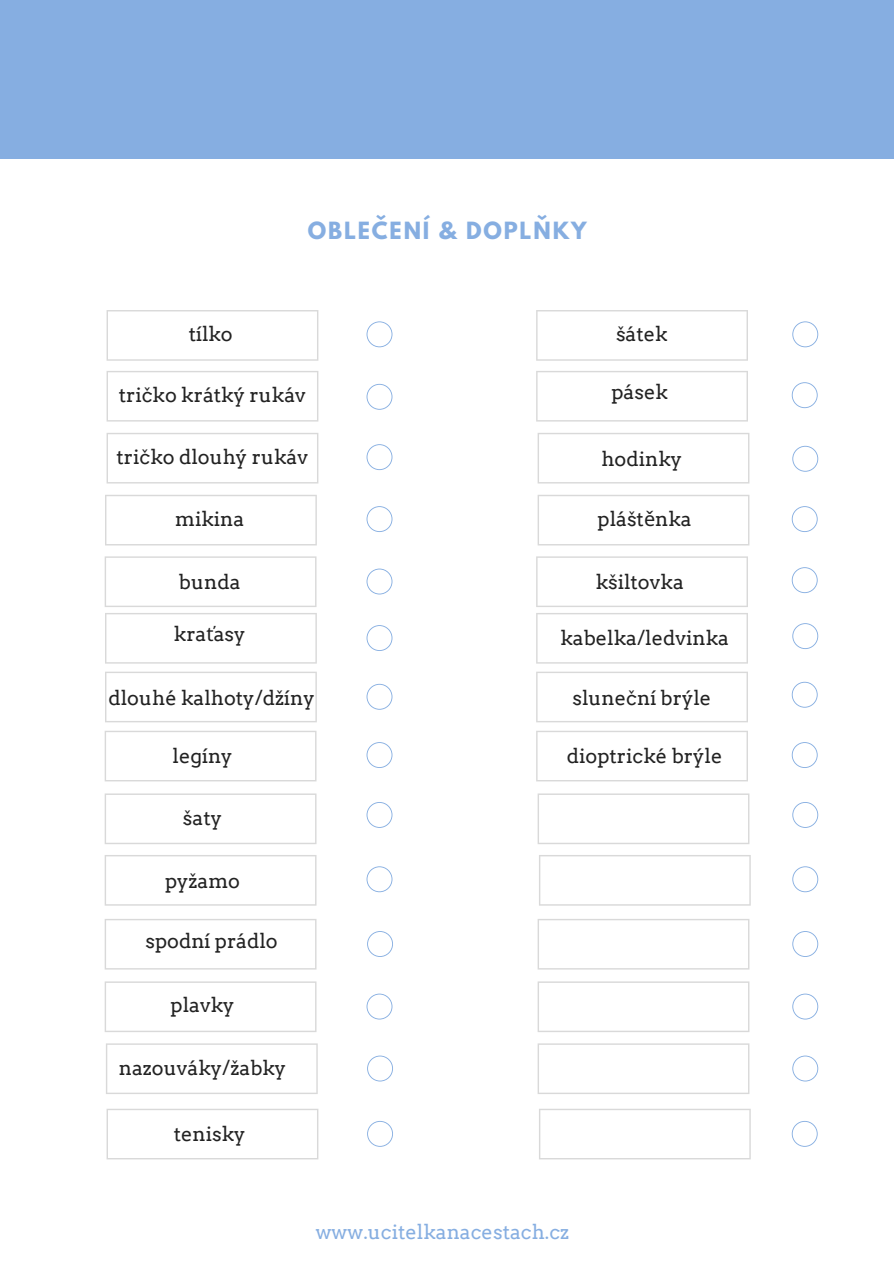
<style>
.page{position:relative;width:894px;height:1264px;background:#fff}
.page>*{position:absolute;margin:0;border:0;box-sizing:border-box;transform-origin:0 0}
.t1{font:700 21px "League Spartan";letter-spacing:.09em;color:#86aee1}
.t2{font:19.8px "Arvo";color:#222}
.t3{font:19.8px "Arvo";color:#86aee1}
.s1{font-family:"Noto Sans"}
</style>
<div class="page">
<div style="left:0;top:0;width:893px;height:158px;background:#86aee1"></div>
<svg style="left:105px;top:556px;width:211px;height:51px"></svg>
<svg style="left:366px;top:684px;width:26px;height:25px"></svg>
<svg style="left:105px;top:613px;width:212px;height:50px"></svg>
<svg style="left:105px;top:671px;width:212px;height:51px"></svg>
<svg style="left:105px;top:731px;width:211px;height:50px"></svg>
<svg style="left:105px;top:793px;width:211px;height:51px"></svg>
<svg style="left:105px;top:855px;width:211px;height:50px"></svg>
<svg style="left:366px;top:742px;width:26px;height:26px"></svg>
<svg style="left:366px;top:568px;width:26px;height:26px"></svg>
<svg style="left:366px;top:625px;width:26px;height:26px"></svg>
<svg style="left:366px;top:802px;width:26px;height:25px"></svg>
<svg style="left:105px;top:919px;width:211px;height:50px"></svg>
<svg style="left:366px;top:866px;width:26px;height:26px"></svg>
<svg style="left:105px;top:981px;width:211px;height:51px"></svg>
<svg style="left:367px;top:931px;width:26px;height:25px"></svg>
<svg style="left:366px;top:993px;width:26px;height:26px"></svg>
<svg style="left:536px;top:556px;width:211px;height:51px"></svg>
<svg style="left:791px;top:567px;width:26px;height:26px"></svg>
<svg style="left:536px;top:613px;width:211px;height:50px"></svg>
<svg style="left:536px;top:671px;width:211px;height:51px"></svg>
<svg style="left:536px;top:731px;width:211px;height:50px"></svg>
<svg style="left:537px;top:793px;width:212px;height:51px"></svg>
<svg style="left:539px;top:855px;width:211px;height:50px"></svg>
<svg style="left:792px;top:623px;width:26px;height:26px"></svg>
<svg style="left:791px;top:681px;width:26px;height:26px"></svg>
<svg style="left:791px;top:742px;width:26px;height:26px"></svg>
<svg style="left:792px;top:802px;width:26px;height:25px"></svg>
<svg style="left:792px;top:866px;width:26px;height:26px"></svg>
<svg style="left:537px;top:919px;width:212px;height:50px"></svg>
<svg style="left:537px;top:981px;width:212px;height:51px"></svg>
<svg style="left:792px;top:931px;width:26px;height:25px"></svg>
<svg style="left:792px;top:993px;width:26px;height:26px"></svg>
<svg style="left:106px;top:1043px;width:211px;height:51px"></svg>
<svg style="left:537px;top:1043px;width:212px;height:51px"></svg>
<svg style="left:367px;top:1055px;width:26px;height:26px"></svg>
<svg style="left:792px;top:1055px;width:26px;height:26px"></svg>
<svg style="left:105px;top:495px;width:212px;height:50px"></svg>
<svg style="left:106px;top:433px;width:212px;height:50px"></svg>
<svg style="left:106px;top:371px;width:212px;height:50px"></svg>
<svg style="left:106px;top:310px;width:212px;height:51px"></svg>
<svg style="left:537px;top:495px;width:212px;height:50px"></svg>
<svg style="left:537px;top:433px;width:212px;height:50px"></svg>
<svg style="left:536px;top:371px;width:211px;height:50px"></svg>
<svg style="left:536px;top:310px;width:211px;height:51px"></svg>
<svg style="left:106px;top:1109px;width:212px;height:50px"></svg>
<svg style="left:539px;top:1109px;width:211px;height:50px"></svg>
<svg style="left:367px;top:1121px;width:26px;height:25px"></svg>
<svg style="left:791px;top:1121px;width:26px;height:25px"></svg>
<svg style="left:366px;top:506px;width:26px;height:26px"></svg>
<svg style="left:791px;top:506px;width:26px;height:26px"></svg>
<svg style="left:792px;top:446px;width:26px;height:26px"></svg>
<svg style="left:366px;top:444px;width:26px;height:26px"></svg>
<svg style="left:366px;top:384px;width:26px;height:26px"></svg>
<svg style="left:366px;top:321px;width:26px;height:26px"></svg>
<svg style="left:791px;top:382px;width:26px;height:26px"></svg>
<svg style="left:792px;top:321px;width:26px;height:26px"></svg>
<p class="t1" style="left:308px;top:219px;width:280px">OBLEČENÍ &amp; DOPLŇKY</p>
<p class="t2" style="left:189px;top:322px;width:46px">tílko</p>
<p class="t2" style="left:615px;top:322px;width:53px">šátek</p>
<p class="t2" style="left:119px;top:383px;width:189px">tričko krátký rukáv</p>
<p class="t2" style="left:611px;top:380px;width:58px">pásek</p>
<p class="t2" style="left:116px;top:445px;width:193px">tričko dlouhý rukáv</p>
<p class="t2" style="left:601px;top:447px;width:82px">hodinky</p>
<p class="t2" style="left:175px;top:507px;width:71px">mikina</p>
<p class="t2" style="left:597px;top:507px;width:96px">plášt<span class="s1">ě</span>nka</p>
<p class="t2" style="left:179px;top:570px;width:63px">bunda</p>
<p class="t2" style="left:174px;top:621px;width:73px">kra<span class="s1">ť</span>asy</p>
<p class="t2" style="left:108px;top:686px;width:208px">dlouhé kalhoty/džíny</p>
<p class="t2" style="left:172px;top:743px;width:62px">legíny</p>
<p class="t2" style="left:183px;top:806px;width:41px">šaty</p>
<p class="t2" style="left:165px;top:869px;width:77px">pyžamo</p>
<p class="t2" style="left:145px;top:929px;width:134px">spodní prádlo</p>
<p class="t2" style="left:170px;top:992px;width:65px">plavky</p>
<p class="t2" style="left:119px;top:1055px;width:169px">nazouváky/žabky</p>
<p class="t2" style="left:174px;top:1121px;width:73px">tenisky</p>
<p class="t2" style="left:595px;top:570px;width:90px">kšiltovka</p>
<p class="t2" style="left:560px;top:626px;width:170px">kabelka/ledvinka</p>
<p class="t2" style="left:572px;top:686px;width:140px">sluneční brýle</p>
<p class="t2" style="left:566px;top:743px;width:157px">dioptrické brýle</p>
<p class="t3" style="left:315px;top:1220px;width:255px">www.ucitelkanacestach.cz</p>
</div>
